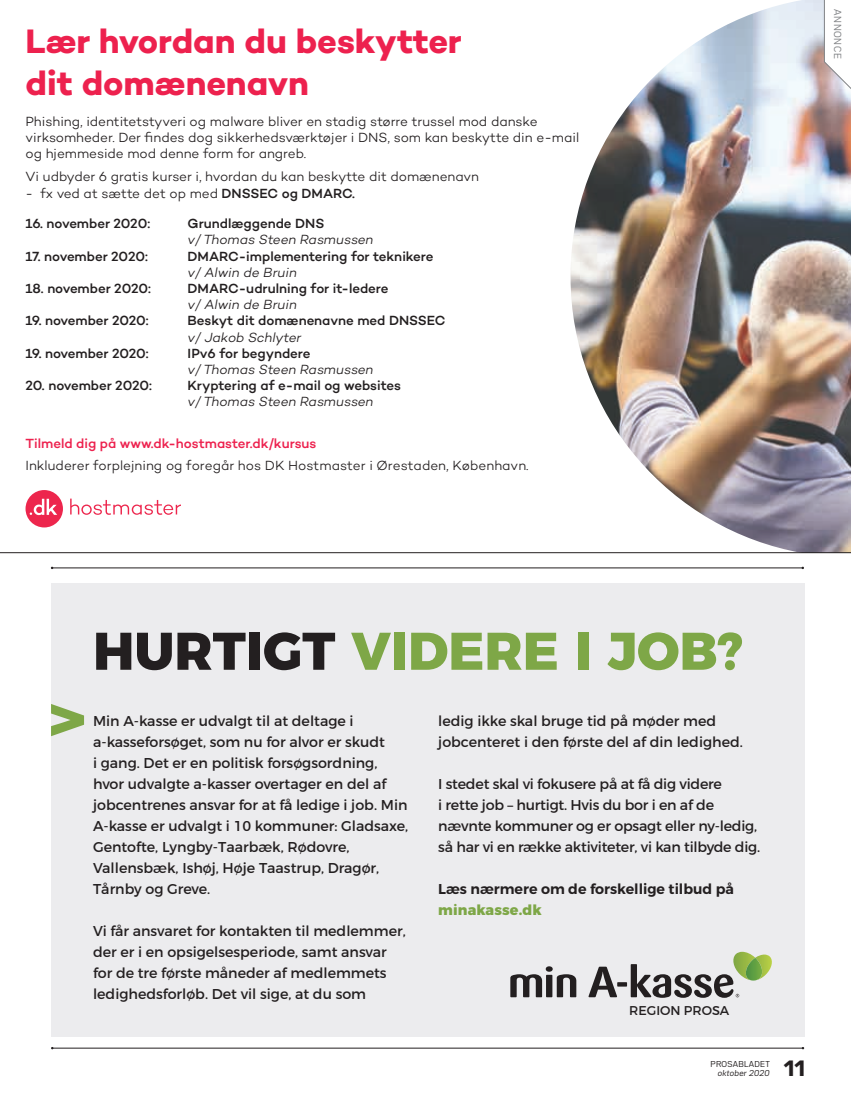
<style>
.page{position:relative;width:851px;height:1106px;background:#fff}
.page>*{position:absolute;margin:0;border:0;box-sizing:border-box;transform-origin:0 0}
.t1{font:800 52.8px "Montserrat";color:#7ea747}
.t2{font:700 34.5px/41.4px "Campton";letter-spacing:-.005em;color:#ed214e}
.t3{font:900 19.5px "Bw Seido Raw";color:#231f20}
.t4{font:14.25px/21px "Montserrat";color:#231f20}
.t5{font:600 14.25px "Montserrat";color:#231f20}
.t6{font:800 14.25px "Montserrat";letter-spacing:.01em;color:#7ea747}
.t7{font:300 13.5px/16.2px "Campton";color:#231f20}
.t8{font:500 13.5px "Campton";letter-spacing:-.005em;color:#231f20}
.t9{font:italic 300 13.5px "Campton";letter-spacing:-.01em;color:#231f20}
.t10{font:500 13.5px "Campton";color:#ed214e}
.t11{font:12.75px "Montserrat";color:#231f20}
.t12{font:9px "Bw Seido Raw";letter-spacing:.06em;color:#808285}
.t13{font:7.5px "Bw Seido Raw";letter-spacing:.04em;color:#231f20}
.t14{font:italic 7.5px "Bw Seido Raw";letter-spacing:.04em;color:#231f20}
.s1{font-weight:500}
.s2{color:#231f20}
</style>
<div class="page">
<div style="left:51px;top:583px;width:753px;height:454px;background:#ececee"></div>
<svg style="left:51px;top:704px;width:33px;height:32px"></svg>
<img style="left:570px;top:0;width:280px;height:552px">
<svg style="left:70px;top:498px;width:111px;height:17px"></svg>
<svg style="left:26px;top:490px;width:37px;height:37px"></svg>
<hr style="left:52px;top:567px;width:750px;height:1px;background:#231f20">
<svg style="left:617px;top:982px;width:10px;height:4px"></svg>
<svg style="left:630px;top:951px;width:142px;height:46px"></svg>
<svg style="left:588px;top:966px;width:29px;height:31px"></svg>
<svg style="left:510px;top:966px;width:66px;height:31px"></svg>
<svg style="left:823px;top:0;width:28px;height:104px"></svg>
<hr style="left:0;top:552px;width:850px;height:1px;background:#231f20">
<hr style="left:52px;top:1047px;width:750px;height:1px;background:#231f20">
<h2 class="t2" style="left:26px;top:20px;width:438px">Lær hvordan du beskytter dit domænenavn</h2>
<p class="t7" style="left:26px;top:113px;width:555px">Phishing, identitetstyveri og malware bliver en stadig større trussel mod danske virksomheder. Der findes dog sikkerhedsværktøjer i DNS, som kan beskytte din e-mail og hjemmeside mod denne form for angreb.</p>
<p class="t7" style="left:26px;top:168px;width:455px">Vi udbyder 6 gratis kurser i, hvordan du kan beskytte dit domænenavn</p>
<p class="t7" style="left:26px;top:185px;width:331px">- fx ved at sætte det op med <span class="s1">DNSSEC og DMARC.</span></p>
<p class="t8" style="left:26px;top:215px;width:126px">16. november 2020:</p>
<p class="t8" style="left:188px;top:215px;width:138px">Grundlæggende DNS</p>
<p class="t9" style="left:188px;top:231px;width:187px">v/ Thomas Steen Rasmussen</p>
<p class="t8" style="left:26px;top:247px;width:124px">17. november 2020:</p>
<p class="t8" style="left:188px;top:247px;width:247px">DMARC-implementering for teknikere</p>
<p class="t9" style="left:188px;top:264px;width:111px">v/ Alwin de Bruin</p>
<p class="t8" style="left:26px;top:280px;width:127px">18. november 2020:</p>
<p class="t8" style="left:188px;top:280px;width:202px">DMARC-udrulning for it-ledere</p>
<p class="t9" style="left:188px;top:296px;width:111px">v/ Alwin de Bruin</p>
<p class="t8" style="left:26px;top:312px;width:125px">19. november 2020:</p>
<p class="t8" style="left:188px;top:312px;width:259px">Beskyt dit domænenavne med DNSSEC</p>
<p class="t9" style="left:188px;top:329px;width:115px">v/ Jakob Schlyter</p>
<p class="t8" style="left:26px;top:345px;width:125px">19. november 2020:</p>
<p class="t8" style="left:188px;top:345px;width:124px">IPv6 for begyndere</p>
<p class="t9" style="left:188px;top:361px;width:187px">v/ Thomas Steen Rasmussen</p>
<p class="t8" style="left:26px;top:377px;width:128px">20. november 2020:</p>
<p class="t8" style="left:188px;top:377px;width:215px">Kryptering af e-mail og websites</p>
<p class="t9" style="left:188px;top:393px;width:187px">v/ Thomas Steen Rasmussen</p>
<p class="t10" style="left:26px;top:434px;width:292px">Tilmeld dig på www.dk-hostmaster.dk/kursus</p>
<p class="t7" style="left:26px;top:457px;width:504px">Inkluderer forplejning og foregår hos DK Hostmaster i Ørestaden, København.</p>
<p class="t12" style="left:843px;top:9px;width:51px;rotate:90deg">ANNONCE</p>
<h1 class="t1" style="left:93px;top:607px;width:651px"><span class="s2">HURTIGT</span> VIDERE I JOB?</h1>
<p class="t4" style="left:93px;top:710px;width:317px">Min A-kasse er udvalgt til at deltage i a-kasseforsøget, som nu for alvor er skudt<br>i gang. Det er en politisk forsøgsordning, hvor udvalgte a-kasser overtager en del af jobcentrenes ansvar for at få ledige i job. Min A-kasse er udvalgt i 10 kommuner: Gladsaxe, Gentofte, Lyngby-Taarbæk, Rødovre, Vallensbæk, Ishøj, Høje Taastrup, Dragør, Tårnby og Greve.</p>
<p class="t4" style="left:93px;top:920px;width:314px">Vi får ansvaret for kontakten til medlemmer, der er i en opsigelsesperiode, samt ansvar for de tre første måneder af medlemmets ledighedsforløb. Det vil sige, at du som</p>
<p class="t4" style="left:438px;top:710px;width:306px">ledig ikke skal bruge tid på møder med jobcenteret i den første del af din ledighed.</p>
<p class="t4" style="left:438px;top:773px;width:323px">I stedet skal vi fokusere på at få dig videre<br>i rette job – hurtigt. Hvis du bor i en af de nævnte kommuner og er opsagt eller ny-ledig, så har vi en række aktiviteter, vi kan tilbyde dig.</p>
<p class="t5" style="left:438px;top:880px;width:297px">Læs nærmere om de forskellige tilbud på</p>
<p class="t6" style="left:438px;top:898px;width:105px">minakasse.dk</p>
<p class="t11" style="left:629px;top:1002px;width:102px">REGION PROSA</p>
<p class="t13" style="left:710px;top:1058px;width:61px">PROSABLADET</p>
<p class="t14" style="left:717px;top:1067px;width:53px">oktober 2020</p>
<h3 class="t3" style="left:784px;top:1054px;width:22px">11</h3>
</div>
